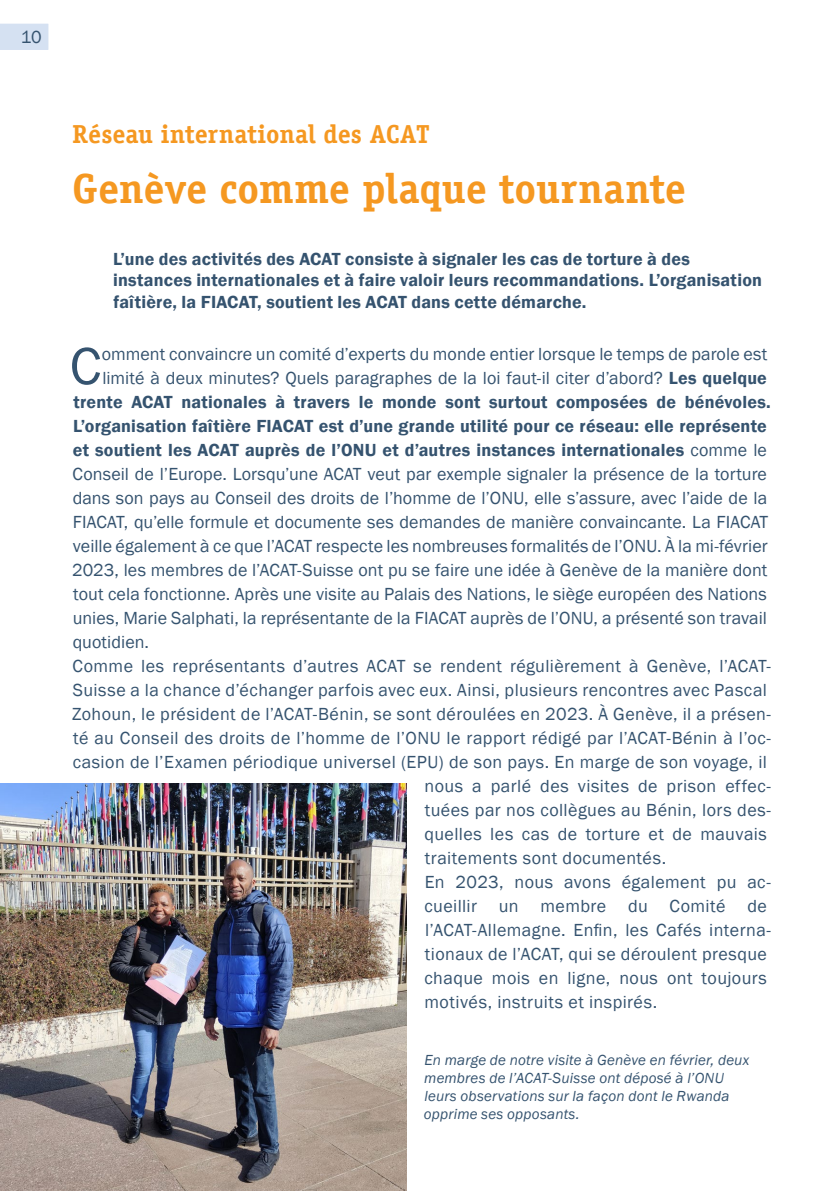
<style>
.page{position:relative;width:840px;height:1191px;background:#fff}
.page>*{position:absolute;margin:0;border:0;box-sizing:border-box;transform-origin:0 0}
.FR-Fliesstext_mit_In{font:54px "Franklin Gothic";color:#35536f}
.FR-Titel_gross{font:700 42px "Officina Serif LT";color:#f59821}
.FR-Titel_gross_Vorsp{font:700 26px "Officina Serif LT";color:#f59821}
.FR-Fliesstext{font:18px/24px "Franklin Gothic";letter-spacing:.025em;color:#35536f}
.FR-Fliesstext_mit_In-2{font:18px "Franklin Gothic";letter-spacing:.005em;color:#35536f}
.FR-Fliesstext_mit_In-3{font:600 18px "Franklin Gothic";letter-spacing:.01em;color:#35536f}
.FR-Überschrift_2_Lea{font:600 18px/21.6px "Franklin Gothic";letter-spacing:.01em;color:#35536f}
.FR-Bildlegende{font:italic 15px/18px "Franklin Gothic";letter-spacing:.01em;color:#35536f}
.s1{font-weight:600}
.s2{font-weight:400}
</style>
<div class="page">
<div style="left:0;top:24px;width:48px;height:26px;background:#d5e1f2"></div>
<img style="left:0;top:783px;width:406px;height:408px">
<p class="FR-Fliesstext" style="left:21px;top:25px;width:22px">10</p>
<p class="FR-Titel_gross_Vorsp" style="left:72px;top:118px;width:359px">Réseau international des ACAT</p>
<p class="FR-Titel_gross" style="left:72px;top:163px;width:615px">Genève comme plaque tournante</p>
<p class="FR-Überschrift_2_Lea" style="left:113px;top:248px;width:650px">L’une des activités des ACAT consiste à signaler les cas de torture à des instances internationales et à faire valoir leurs recommandations. L’organisation faîtière, la FIACAT, soutient les ACAT dans cette démarche.</p>
<p class="FR-Fliesstext_mit_In" style="left:70px;top:332px;width:33px">C</p>
<p class="FR-Fliesstext_mit_In-2" style="left:102px;top:343px;width:666px">omment convaincre un comité d’experts du monde entier lorsque le temps de parole est</p>
<p class="FR-Fliesstext_mit_In-2" style="left:102px;top:367px;width:665px">limité à deux minutes? Quels paragraphes de la loi faut-il citer d’abord? <span class="s1">Les quelque</span></p>
<p class="FR-Fliesstext_mit_In-3" style="left:73px;top:391px;width:698px">trente ACAT nationales à travers le monde sont surtout composées de bénévoles.</p>
<p class="FR-Fliesstext_mit_In-3" style="left:73px;top:415px;width:694px">L’organisation faîtière FIACAT est d’une grande utilité pour ce réseau: elle représente</p>
<p class="FR-Fliesstext_mit_In-3" style="left:73px;top:439px;width:695px">et soutient les ACAT auprès de l’ONU et d’autres instances internationales <span class="s2">comme le</span></p>
<p class="FR-Fliesstext_mit_In-2" style="left:73px;top:463px;width:695px">Conseil de l’Europe. Lorsqu’une ACAT veut par exemple signaler la présence de la torture</p>
<p class="FR-Fliesstext_mit_In-2" style="left:73px;top:487px;width:695px">dans son pays au Conseil des droits de l’homme de l’ONU, elle s’assure, avec l’aide de la</p>
<p class="FR-Fliesstext_mit_In-2" style="left:73px;top:511px;width:696px">FIACAT, qu’elle formule et documente ses demandes de manière convaincante. La FIACAT</p>
<p class="FR-Fliesstext_mit_In-2" style="left:73px;top:535px;width:696px">veille également à ce que l’ACAT respecte les nombreuses formalités de l’ONU. À la mi-février</p>
<p class="FR-Fliesstext_mit_In-2" style="left:72px;top:559px;width:696px">2023, les membres de l’ACAT-Suisse ont pu se faire une idée à Genève de la manière dont</p>
<p class="FR-Fliesstext_mit_In-2" style="left:73px;top:583px;width:695px">tout cela fonctionne. Après une visite au Palais des Nations, le siège européen des Nations</p>
<p class="FR-Fliesstext_mit_In-2" style="left:73px;top:607px;width:695px">unies, Marie Salphati, la représentante de la FIACAT auprès de l’ONU, a présenté son travail</p>
<p class="FR-Fliesstext_mit_In-2" style="left:73px;top:631px;width:78px">quotidien.</p>
<p class="FR-Fliesstext" style="left:73px;top:654px;width:699px">Comme les représentants d’autres ACAT se rendent régulièrement à Genève, l’ACAT-</p>
<p class="FR-Fliesstext" style="left:73px;top:678px;width:695px">Suisse a la chance d’échanger parfois avec eux. Ainsi, plusieurs rencontres avec Pascal</p>
<p class="FR-Fliesstext" style="left:72px;top:702px;width:700px">Zohoun, le président de l’ACAT-Bénin, se sont déroulées en 2023. À Genève, il a présen-</p>
<p class="FR-Fliesstext" style="left:73px;top:726px;width:699px">té au Conseil des droits de l’homme de l’ONU le rapport rédigé par l’ACAT-Bénin à l’oc-</p>
<p class="FR-Fliesstext" style="left:73px;top:750px;width:695px">casion de l’Examen périodique universel (EPU) de son pays. En marge de son voyage, il</p>
<p class="FR-Fliesstext" style="left:424px;top:774px;width:348px">nous a parlé des visites de prison effec-</p>
<p class="FR-Fliesstext" style="left:424px;top:798px;width:347px">tuées par nos collègues au Bénin, lors des-</p>
<p class="FR-Fliesstext" style="left:424px;top:822px;width:344px">quelles les cas de torture et de mauvais</p>
<p class="FR-Fliesstext" style="left:424px;top:846px;width:243px">traitements sont documentés.</p>
<p class="FR-Fliesstext" style="left:424px;top:870px;width:348px">En 2023, nous avons également pu ac&shy;cueillir un membre du Comité de l’ACAT-Allemagne. Enfin, les Cafés interna&shy;tionaux de l’ACAT, qui se déroulent presque chaque mois en ligne, nous ont toujours motivés, instruits et inspirés.</p>
<p class="FR-Bildlegende" style="left:423px;top:1051px;width:326px">En marge de notre visite à Genève en février, deux membres de l’ACAT-Suisse ont déposé à l’ONU leurs observations sur la façon dont le Rwanda opprime ses opposants.</p>
</div>
